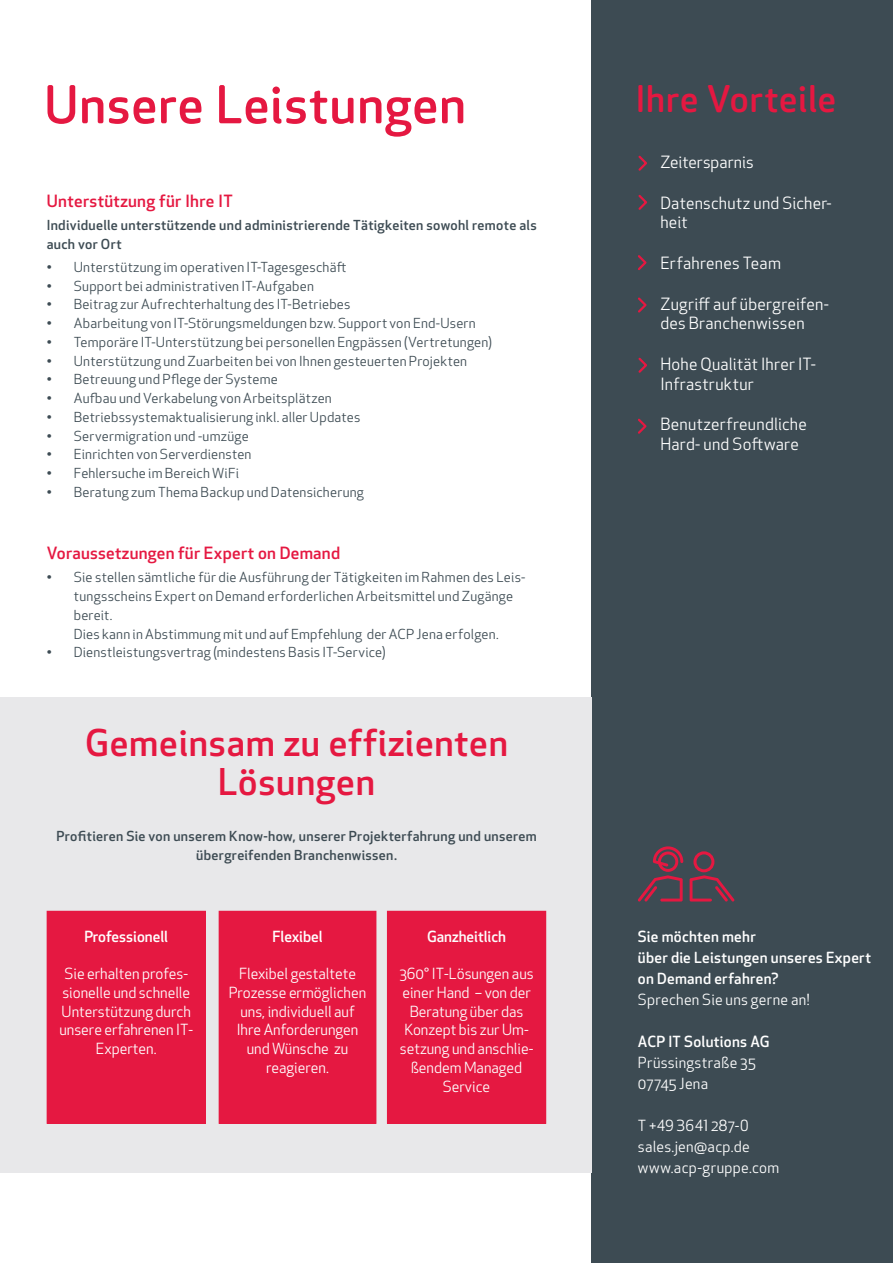
<style>
.page{position:relative;width:893px;height:1263px;background:#fff}
.page>*{position:absolute;margin:0;border:0;box-sizing:border-box;transform-origin:0 0}
.t1{font:500 51px "Apex Rounded";letter-spacing:.015em;color:#e51841}
.t2{font:500 36px/39px "Apex New";letter-spacing:.02em;color:#e51841;text-align:center}
.t3{font:500 36px "Apex Rounded";letter-spacing:.02em;color:#e51841}
.t4{font:16.5px/19.5px "Apex New";letter-spacing:.015em;color:#fff}
.t5{font:500 16.5px "Apex New";letter-spacing:.02em;color:#e51841}
.t6{font:15px/18.8px "Apex New";color:#fff;text-align:center}
.t7{font:15px/18.8px "Apex New";color:#fdfdfd;text-align:center}
.t8{font:15px/21px "Apex New";letter-spacing:.02em;color:#fff}
.t9{font:500 15px/21px "Apex Rounded";letter-spacing:.015em;color:#fff}
.t10{font:500 15px "Apex New";color:#fff}
.t11{font:500 15px "Apex New";color:#fdfdfd}
.t12{font:13.5px/18.8px "Apex New";letter-spacing:.015em;color:#3d4b53}
.t13{font:500 13.5px/18.8px "Apex New";letter-spacing:.025em;color:#3d4b53}
</style>
<div class="page">
<div style="left:591px;top:0;width:302px;height:1263px;background:#3d4b53"></div>
<svg style="left:638px;top:357px;width:9px;height:16px"></svg>
<svg style="left:638px;top:297px;width:9px;height:16px"></svg>
<div style="left:0;top:697px;width:591px;height:476px;background:#e8e8ea"></div>
<div style="left:387px;top:911px;width:159px;height:212px;background:#e51841"></div>
<div style="left:387px;top:911px;width:159px;height:213px;border:1px solid #e51841"></div>
<div style="left:47px;top:911px;width:158px;height:212px;background:#e51841"></div>
<div style="left:47px;top:911px;width:159px;height:213px;border:1px solid #e51841"></div>
<svg style="left:638px;top:846px;width:45px;height:55px"></svg>
<svg style="left:690px;top:875px;width:45px;height:26px"></svg>
<div style="left:693px;top:851px;width:21px;height:21px;border:3px solid #e51841;border-radius:50%"></div>
<svg style="left:638px;top:255px;width:9px;height:15px"></svg>
<svg style="left:638px;top:418px;width:9px;height:16px"></svg>
<div style="left:219px;top:911px;width:157px;height:212px;background:#e51841"></div>
<div style="left:219px;top:911px;width:157px;height:213px;border:1px solid #e51841"></div>
<svg style="left:638px;top:194px;width:9px;height:16px"></svg>
<svg style="left:638px;top:155px;width:9px;height:16px"></svg>
<h1 class="t1" style="left:45px;top:76px;width:423px">Unsere Leistungen</h1>
<h2 class="t3" style="left:636px;top:78px;width:202px">Ihre Vorteile</h2>
<p class="t4" style="left:660px;top:152px;width:95px">Zeitersparnis</p>
<p class="t4" style="left:660px;top:193px;width:173px">Datenschutz und Sicher&shy;heit</p>
<p class="t4" style="left:660px;top:253px;width:122px">Erfahrenes Team</p>
<p class="t4" style="left:660px;top:294px;width:170px">Zugriff auf übergreifen&shy;des Branchenwissen</p>
<p class="t4" style="left:660px;top:354px;width:157px">Hohe Qualität Ihrer IT-<br>Infrastruktur</p>
<p class="t4" style="left:660px;top:415px;width:148px">Benutzerfreundliche<br>Hard- und Software</p>
<p class="t5" style="left:47px;top:190px;width:188px">Unterstützung für Ihre IT</p>
<p class="t13" style="left:47px;top:216px;width:491px">Individuelle unterstützende und administrierende Tätigkeiten sowohl remote als auch vor Ort</p>
<p class="t12" style="left:47px;top:258px;width:301px">• Unterstützung im operativen IT-Tagesgeschäft</p>
<p class="t12" style="left:47px;top:276px;width:269px">• Support bei administrativen IT-Aufgaben</p>
<p class="t12" style="left:47px;top:295px;width:305px">• Beitrag zur Aufrechterhaltung des IT-Betriebes</p>
<p class="t12" style="left:47px;top:314px;width:431px">• Abarbeitung von IT-Störungsmeldungen bzw. Support von End-Usern</p>
<p class="t12" style="left:47px;top:333px;width:447px">• Temporäre IT-Unterstützung bei personellen Engpässen (Vertretungen)</p>
<p class="t12" style="left:47px;top:351px;width:422px">• Unterstützung und Zuarbeiten bei von Ihnen gesteuerten Projekten</p>
<p class="t12" style="left:47px;top:370px;width:233px">• Betreuung und Pflege der Systeme</p>
<p class="t12" style="left:47px;top:389px;width:287px">• Aufbau und Verkabelung von Arbeitsplätzen</p>
<p class="t12" style="left:47px;top:408px;width:315px">• Betriebssystemaktualisierung inkl. aller Updates</p>
<p class="t12" style="left:47px;top:426px;width:203px">• Servermigration und -umzüge</p>
<p class="t12" style="left:47px;top:445px;width:206px">• Einrichten von Serverdiensten</p>
<p class="t12" style="left:47px;top:464px;width:194px">• Fehlersuche im Bereich WiFi</p>
<p class="t12" style="left:47px;top:483px;width:319px">• Beratung zum Thema Backup und Datensicherung</p>
<p class="t5" style="left:47px;top:542px;width:295px">Voraussetzungen für Expert on Demand</p>
<p class="t12" style="left:74px;top:568px;width:453px;text-indent:-27px">• Sie stellen sämtliche für die Ausführung der Tätigkeiten im Rahmen des Leis&shy;tungsscheins Expert on Demand erforderlichen Arbeitsmittel und Zugänge bereit.<br>Dies kann in Abstimmung mit und auf Empfehlung der ACP Jena erfolgen.</p>
<p class="t12" style="left:47px;top:643px;width:340px">• Dienstleistungsvertrag (mindestens Basis IT-Service)</p>
<h2 class="t2" style="left:85px;top:723px;width:424px">Gemeinsam zu effizienten<br>Lösungen</h2>
<p class="t13" style="left:56px;top:827px;width:482px;text-align:center">Profitieren Sie von unserem Know-how, unserer Projekterfahrung und unserem übergreifenden Branchenwissen.</p>
<p class="t10" style="left:84px;top:926px;width:85px">Professionell</p>
<p class="t6" style="left:59px;top:964px;width:135px">Sie erhalten profes&shy;sionelle und schnelle<br>Unterstützung durch unsere erfahrenen IT-<br>Experten.</p>
<p class="t10" style="left:272px;top:926px;width:52px">Flexibel</p>
<p class="t6" style="left:229px;top:964px;width:139px">Flexibel gestaltete<br>Prozesse ermöglichen uns, individuell auf<br>Ihre Anforderungen und Wünsche zu reagieren.</p>
<p class="t11" style="left:427px;top:926px;width:81px">Ganzheitlich</p>
<p class="t7" style="left:399px;top:964px;width:136px">360° IT-Lösungen aus einer Hand – von der<br>Beratung über das<br>Konzept bis zur Um&shy;setzung und anschlie&shy;ßendem Managed<br>Service</p>
<p class="t9" style="left:638px;top:927px;width:235px">Sie möchten mehr<br>über die Leistungen unseres Expert on Demand erfahren?</p>
<p class="t8" style="left:638px;top:989px;width:173px">Sprechen Sie uns gerne an!</p>
<p class="t10" style="left:638px;top:1031px;width:133px">ACP IT Solutions AG</p>
<p class="t8" style="left:638px;top:1052px;width:119px">Prüssingstraße 35<br>07745 Jena</p>
<p class="t8" style="left:638px;top:1115px;width:143px">T +49 3641 287-0 sales.jen@acp.de www.acp-gruppe.com</p>
</div>
